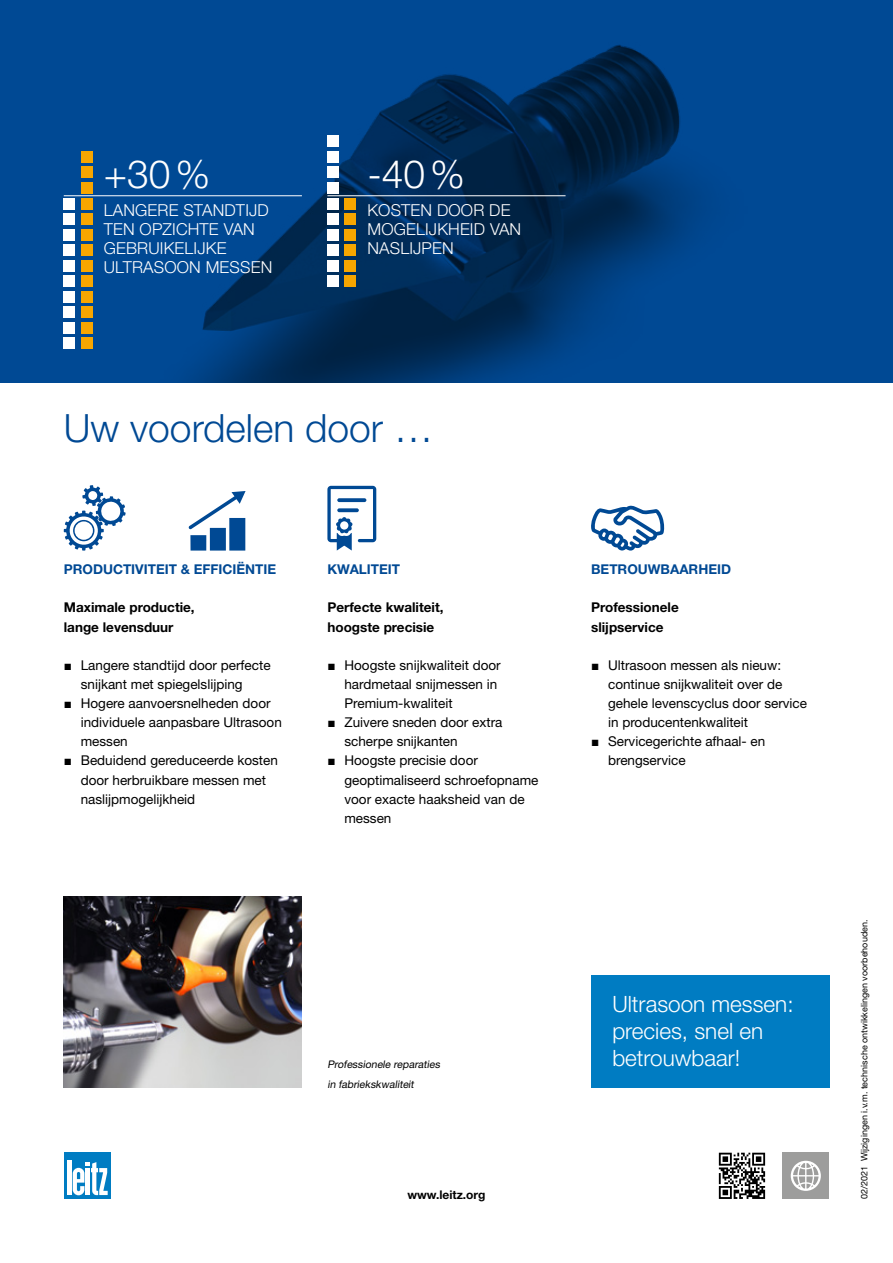
<style>
.page{position:relative;width:893px;height:1263px;background:#fff}
.page>*{position:absolute;margin:0;border:0;box-sizing:border-box;transform-origin:0 0}
.t1{font:300 39px "Helvetica Neue LT Pro";color:#004994}
.t2{font:300 39px "Helvetica Neue LT Pro";color:#fff}
.t3{font:300 22.5px/27px "Helvetica Neue LT Pro";color:#fff}
.t4{font:300 16.5px/19px "Helvetica Neue LT Pro";letter-spacing:.01em;color:#fff}
.t5{font:13.5px/19.2px "Helvetica Neue LT Pro";color:#000}
.t6{font:700 13.5px/19.2px "Helvetica Neue LT Pro";color:#000}
.t7{font:700 13.5px "Helvetica Neue LT Pro";color:#004994}
.t8{font:700 12px "Helvetica Neue LT Pro";color:#000}
.t9{font:italic 10.5px "Helvetica Neue LT Pro";color:#000}
.t10{font:9px "Helvetica Neue LT Pro";color:#000}
.s1{font-family:"Arial"}
</style>
<div class="page">
<svg style="left:0;top:0;width:893px;height:383px;background:#003f80"></svg>
<div style="left:64px;top:1152px;width:47px;height:47px;background:#007cc2"></div>
<div style="left:67px;top:1160px;width:5px;height:35px;background:#fff"></div>
<svg style="left:73px;top:1162px;width:35px;height:33px"></svg>
<svg style="left:64px;top:485px;width:62px;height:66px"></svg>
<svg style="left:327px;top:486px;width:49px;height:65px"></svg>
<svg style="left:337px;top:508px;width:22px;height:4px"></svg>
<svg style="left:337px;top:498px;width:29px;height:4px"></svg>
<svg style="left:591px;top:505px;width:74px;height:46px"></svg>
<div style="left:229px;top:518px;width:16px;height:33px;background:#004994"></div>
<div style="left:210px;top:528px;width:16px;height:23px;background:#004994"></div>
<div style="left:190px;top:535px;width:16px;height:16px;background:#004994"></div>
<svg style="left:188px;top:491px;width:58px;height:38px"></svg>
<img style="left:64px;top:896px;width:238px;height:191px">
<div style="left:783px;top:1153px;width:46px;height:46px;background:#9d9d9c"></div>
<svg style="left:791px;top:1161px;width:30px;height:30px"></svg>
<svg style="left:719px;top:1153px;width:46px;height:46px"></svg>
<hr style="left:64px;top:195px;width:238px;height:1px;background:#fff">
<div style="left:81px;top:182px;width:11px;height:12px;background:#f7a600"></div>
<div style="left:81px;top:167px;width:11px;height:11px;background:#f7a600"></div>
<div style="left:64px;top:244px;width:11px;height:12px;background:#fff"></div>
<div style="left:64px;top:229px;width:11px;height:11px;background:#fff"></div>
<div style="left:64px;top:213px;width:11px;height:12px;background:#fff"></div>
<div style="left:64px;top:198px;width:11px;height:11px;background:#fff"></div>
<div style="left:64px;top:291px;width:11px;height:11px;background:#fff"></div>
<div style="left:64px;top:275px;width:11px;height:12px;background:#fff"></div>
<div style="left:64px;top:260px;width:11px;height:11px;background:#fff"></div>
<div style="left:64px;top:337px;width:11px;height:12px;background:#fff"></div>
<div style="left:64px;top:322px;width:11px;height:11px;background:#fff"></div>
<div style="left:64px;top:306px;width:11px;height:12px;background:#fff"></div>
<div style="left:81px;top:244px;width:11px;height:12px;background:#f7a600"></div>
<div style="left:81px;top:229px;width:11px;height:11px;background:#f7a600"></div>
<div style="left:81px;top:213px;width:11px;height:12px;background:#f7a600"></div>
<div style="left:81px;top:198px;width:11px;height:11px;background:#f7a600"></div>
<div style="left:81px;top:291px;width:11px;height:11px;background:#f7a600"></div>
<div style="left:81px;top:275px;width:11px;height:12px;background:#f7a600"></div>
<div style="left:81px;top:260px;width:11px;height:11px;background:#f7a600"></div>
<div style="left:81px;top:337px;width:11px;height:12px;background:#f7a600"></div>
<div style="left:81px;top:322px;width:11px;height:11px;background:#f7a600"></div>
<div style="left:81px;top:306px;width:11px;height:12px;background:#f7a600"></div>
<div style="left:81px;top:151px;width:11px;height:12px;background:#f7a600"></div>
<hr style="left:327px;top:195px;width:239px;height:1px;background:#fff">
<div style="left:327px;top:244px;width:12px;height:12px;background:#fff"></div>
<div style="left:327px;top:229px;width:12px;height:11px;background:#fff"></div>
<div style="left:327px;top:213px;width:12px;height:12px;background:#fff"></div>
<div style="left:327px;top:198px;width:12px;height:11px;background:#fff"></div>
<div style="left:327px;top:136px;width:12px;height:11px;background:#fff"></div>
<div style="left:327px;top:275px;width:12px;height:12px;background:#fff"></div>
<div style="left:327px;top:260px;width:12px;height:11px;background:#fff"></div>
<div style="left:327px;top:182px;width:12px;height:12px;background:#fff"></div>
<div style="left:327px;top:167px;width:12px;height:11px;background:#fff"></div>
<div style="left:327px;top:151px;width:12px;height:12px;background:#fff"></div>
<div style="left:345px;top:244px;width:11px;height:12px;background:#f7a600"></div>
<div style="left:345px;top:229px;width:11px;height:11px;background:#f7a600"></div>
<div style="left:345px;top:213px;width:11px;height:12px;background:#f7a600"></div>
<div style="left:345px;top:198px;width:11px;height:11px;background:#f7a600"></div>
<div style="left:345px;top:275px;width:11px;height:12px;background:#f7a600"></div>
<div style="left:345px;top:260px;width:11px;height:11px;background:#f7a600"></div>
<div style="left:591px;top:975px;width:238px;height:112px;background:#007cc2"></div>
<h1 class="t2" style="left:104px;top:150px;width:108px">+30%</h1>
<p class="t4" style="left:104px;top:200px;width:170px">LANGERE STANDTIJD<br>TEN OPZICHTE VAN<br>GEBRUIKELIJKE<br>ULTRASOON MESSEN</p>
<h1 class="t2" style="left:367px;top:150px;width:99px">-40%</h1>
<p class="t4" style="left:367px;top:200px;width:155px">KOSTEN DOOR DE<br>MOGELIJKHEID VAN<br>NASLIJPEN</p>
<h1 class="t1" style="left:64px;top:404px;width:371px">Uw voordelen door …</h1>
<p class="t7" style="left:64px;top:561px;width:214px">PRODUCTIVITEIT &amp; EFFICIËNTIE</p>
<p class="t6" style="left:64px;top:598px;width:132px">Maximale productie, lange levensduur</p>
<p class="t5" style="left:81px;top:655px;width:191px;text-indent:-17px"><span class="s1">■</span> Langere standtijd door perfecte snijkant met spiegelslijping</p>
<p class="t5" style="left:81px;top:693px;width:203px;text-indent:-17px"><span class="s1">■</span> Hogere aanvoersnelheden door individuele aanpasbare Ultrasoon messen</p>
<p class="t5" style="left:81px;top:751px;width:199px;text-indent:-17px"><span class="s1">■</span> Beduidend gereduceerde kosten door herbruikbare messen met naslijpmogelijkheid</p>
<p class="t7" style="left:327px;top:561px;width:74px">KWALITEIT</p>
<p class="t6" style="left:327px;top:598px;width:118px">Perfecte kwaliteit, hoogste precisie</p>
<p class="t5" style="left:344px;top:655px;width:158px;text-indent:-17px"><span class="s1">■</span> Hoogste snijkwaliteit door hardmetaal snijmessen in<br>Premium-kwaliteit</p>
<p class="t5" style="left:344px;top:713px;width:160px;text-indent:-17px"><span class="s1">■</span> Zuivere sneden door extra scherpe snijkanten</p>
<p class="t5" style="left:344px;top:751px;width:196px;text-indent:-17px"><span class="s1">■</span> Hoogste precisie door geoptimaliseerd schroefopname voor exacte haaksheid van de messen</p>
<p class="t7" style="left:591px;top:561px;width:141px">BETROUWBAARHEID</p>
<p class="t6" style="left:591px;top:598px;width:89px">Professionele slijpservice</p>
<p class="t5" style="left:608px;top:655px;width:201px;text-indent:-17px"><span class="s1">■</span> Ultrasoon messen als nieuw: continue snijkwaliteit over de gehele levenscyclus door service in producentenkwaliteit</p>
<p class="t5" style="left:608px;top:732px;width:159px;text-indent:-17px"><span class="s1">■</span> Servicegerichte afhaal- en brengservice</p>
<h2 class="t3" style="left:612px;top:990px;width:183px">Ultrasoon messen: precies, snel en</h2>
<p class="t9" style="left:327px;top:1058px;width:116px">Professionele reparaties</p>
<h2 class="t3" style="left:612px;top:1044px;width:129px">betrouwbaar!</h2>
<p class="t9" style="left:327px;top:1077px;width:90px">in fabriekskwaliteit</p>
<p class="t8" style="left:407px;top:1187px;width:80px">www.leitz.org</p>
<p class="t10" style="left:859px;top:1199px;width:281px;rotate:-90deg">02/2021 Wijzigingen i.v.m. technische ontwikkelingen voorbehouden.</p>
</div>
